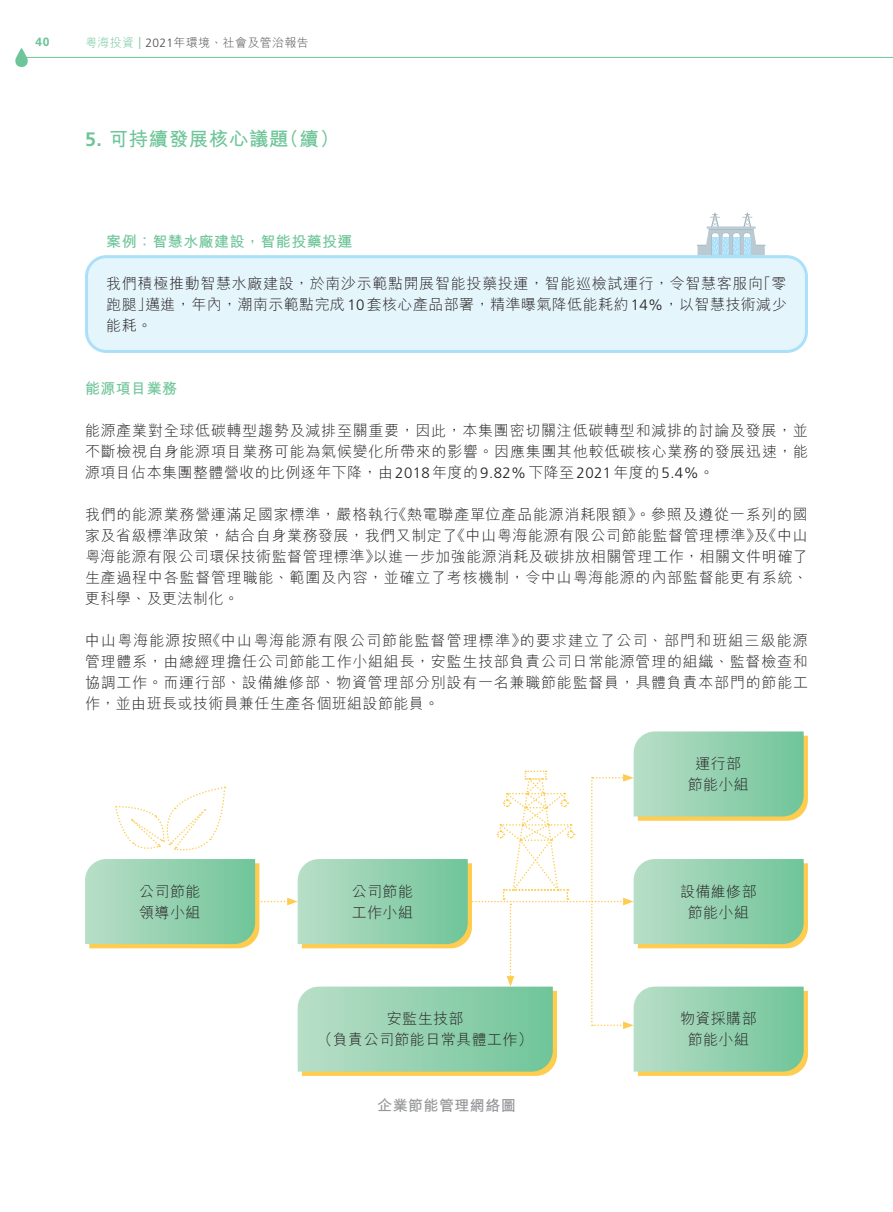
<style>
.page{position:relative;width:893px;height:1212px;background:#fff}
.page>*{position:absolute;margin:0;border:0;box-sizing:border-box;transform-origin:0 0}
.t1{font:700 19.5px "M Hei HK";letter-spacing:.03em;color:#6ec599}
.t2{font:300 15px/21px "M Hei HK";letter-spacing:.03em;color:#231f20;text-align:justify}
.t3{font:700 15px "M Hei HK";letter-spacing:.03em;color:#6ec599}
.t4{font:700 15px "M Hei HK";letter-spacing:.03em;color:#939598}
.t5{font:300 12px "M Hei HK";letter-spacing:.03em;color:#4b4c4d}
.t6{font:700 12px "Univers LT Std";color:#6ec599}
.s1{font-family:"M Hei HKS";color:#6ec599}
.s2{color:#6ec599}
.s3{font-family:"Frutiger";color:#6ec599}
.s4{font-family:"Frutiger"}
.s5{font-family:"M Hei HKS"}
</style>
<div class="page">
<svg style="left:15px;top:47px;width:878px;height:20px"></svg>
<div style="left:87px;top:257px;width:719px;height:94px;background:#e5f5fc;border-radius:20px"></div>
<div style="left:85px;top:255px;width:723px;height:98px;border:3px solid #aae0f9;border-radius:20px"></div>
<svg style="left:697px;top:213px;width:68px;height:42px"></svg>
<svg style="left:85px;top:731px;width:723px;height:345px"></svg>
<p class="t6" style="left:36px;top:35px;width:15px">40</p>
<p class="t5" style="left:85px;top:37px;width:225px"><span class="s1">粵</span><span class="s2">海投資</span> <span class="s3">|</span> <span class="s4">2021</span>年環境、社會及管治報告</p>
<h1 class="t1" style="left:85px;top:124px;width:256px"><span class="s4">5.</span> 可持續發展核心議題（續）</h1>
<p class="t3" style="left:106px;top:231px;width:248px">案例：智慧水廠建設，智能投藥投運</p>
<p class="t2" style="left:106px;top:273px;width:682px">我們積極推動智慧水廠建設，於南沙示範點開展智能投藥投運，智能巡檢試運行，令智慧客服向「零跑腿」邁進，年內，潮南示範點完成<span class="s4">10</span>套核心產品部署，精準曝氣降低能耗約<span class="s4">14%</span>，以智慧技術減少能耗。</p>
<p class="t3" style="left:85px;top:378px;width:94px">能源項目業務</p>
<p class="t2" style="left:85px;top:420px;width:725px">能源產業對全球低碳轉型趨勢及減排至關重要，因此，本集團密切關注低碳轉型和減排的討論及發展，並不斷檢視自身能源項目業務可能為氣候變化所帶來的影響。因應集團其他較低碳核心業務的發展迅速，能源項目佔本集團整體營收的比例逐年下降，由<span class="s4">2018</span>年度的<span class="s4">9.82%</span>下降至<span class="s4">2021</span>年度的<span class="s4">5.4%</span>。</p>
<p class="t2" style="left:85px;top:504px;width:724px">我們的能源業務營運滿足國家標準，嚴格執行《熱電聯產單位產品能源消耗限額》。參照及遵從一系列的國家及省級標準政策，結合自身業務發展，我們又制定了《中山<span class="s5">粵</span>海能源有限公司節能監督管理標準》及《中山<span class="s5">粵</span>海能源有限公司環保技術監督管理標準》以進一步加強能源消耗及碳排放相關管理工作，相關文件明確了生產過程中各監督管理職能、範圍及內容，並確立了考核機制，令中山<span class="s5">粵</span>海能源的內部監督能更有系統、更科學、及更法制化。</p>
<p class="t2" style="left:85px;top:630px;width:725px">中山<span class="s5">粵</span>海能源按照《中山<span class="s5">粵</span>海能源有限公司節能監督管理標準》的要求建立了公司、部門和班組三級能源管理體系，由總經理擔任公司節能工作小組組長，安監生技部負責公司日常能源管理的組織、監督檢查和協調工作。而運行部、設備維修部、物資管理部分別設有一名兼職節能監督員，具體負責本部門的節能工作，並由班長或技術員兼任生產各個班組設節能員。</p>
<p class="t2" style="left:139px;top:880px;width:63px">公司節能領導小組</p>
<p class="t2" style="left:352px;top:880px;width:63px">公司節能工作小組</p>
<p class="t2" style="left:317px;top:1008px;width:217px;text-align:center">安監生技部<br>（負責公司節能日常具體工作）</p>
<p class="t4" style="left:377px;top:1095px;width:140px">企業節能管理網絡圖</p>
<p class="t2" style="left:688px;top:753px;width:63px;text-align:center">運行部節能小組</p>
<p class="t2" style="left:680px;top:880px;width:78px;text-align:center">設備維修部節能小組</p>
<p class="t2" style="left:680px;top:1008px;width:78px;text-align:center">物資採購部節能小組</p>
</div>
